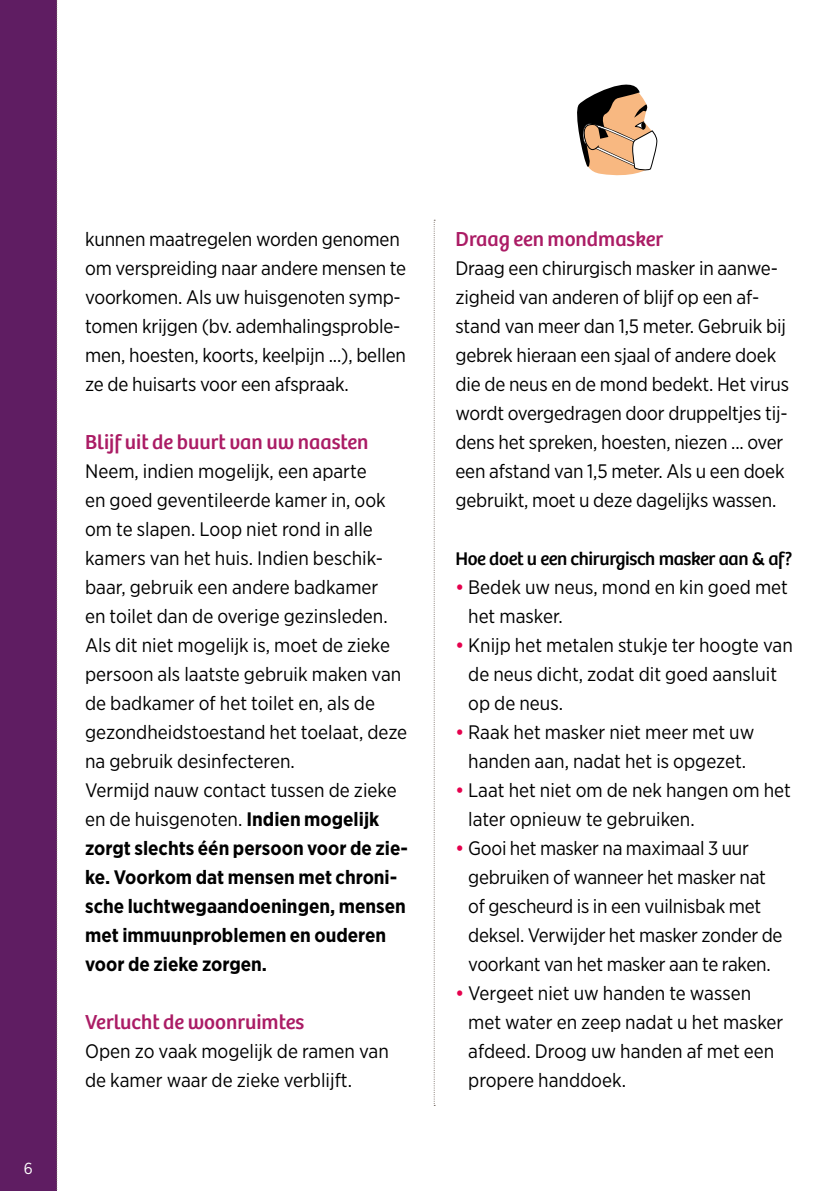
<style>
.page{position:relative;width:840px;height:1191px;background:#fff}
.page>*{position:absolute;margin:0;border:0;box-sizing:border-box;transform-origin:0 0}
.t1{font:21px "Bree";color:#ab1c65}
.t2{font:19.6px/29px "Gotham Narrow";letter-spacing:-.01em;color:#000}
.t3{font:19px "Bree";letter-spacing:-.02em;color:#000}
.t4{font:16px "Gotham Narrow";color:#fff}
.s1{font-weight:700}
.s2{font-weight:500;color:#e5004d}
</style>
<div class="page">
<div style="left:0;top:0;width:57px;height:1191px;background:#5f1d62"></div>
<svg style="left:56px;top:0;width:2px;height:1190px"></svg>
<svg style="left:433px;top:220px;width:2px;height:886px"></svg>
<svg style="left:577px;top:84px;width:80px;height:92px"></svg>
<p class="t4" style="left:24px;top:1158px;width:10px">6</p>
<p class="t2" style="left:85px;top:224px;width:322px">kunnen maatregelen worden genomen om verspreiding naar andere mensen te voorkomen. Als uw huisgenoten symp&shy;tomen krijgen (bv. ademhalingsproble&shy;men, hoesten, koorts, keelpijn ...), bellen ze de huisarts voor een afspraak.</p>
<p class="t1" style="left:85px;top:430px;width:284px">Blijf uit de buurt van uw naasten</p>
<p class="t2" style="left:85px;top:456px;width:324px">Neem, indien mogelijk, een aparte<br>en goed geventileerde kamer in, ook om te slapen. Loop niet rond in alle kamers van het huis. Indien beschik&shy;baar, gebruik een andere badkamer<br>en toilet dan de overige gezinsleden.<br>Als dit niet mogelijk is, moet de zieke persoon als laatste gebruik maken van de badkamer of het toilet en, als de gezondheidstoestand het toelaat, deze na gebruik desinfecteren.<br>Vermijd nauw contact tussen de zieke en de huisgenoten. <span class="s1">Indien mogelijk zorgt slechts één persoon voor de zie&shy;ke. Voorkom dat mensen met chroni&shy;sche luchtwegaandoeningen, mensen met immuunproblemen en ouderen voor de zieke zorgen.</span></p>
<p class="t1" style="left:85px;top:1010px;width:220px">Verlucht de woonruimtes</p>
<p class="t2" style="left:85px;top:1036px;width:305px">Open zo vaak mogelijk de ramen van de kamer waar de zieke verblijft.</p>
<p class="t1" style="left:455px;top:227px;width:209px">Draag een mondmasker</p>
<p class="t2" style="left:455px;top:253px;width:335px">Draag een chirurgisch masker in aanwe&shy;zigheid van anderen of blijf op een af&shy;stand van meer dan 1,5 meter. Gebruik bij gebrek hieraan een sjaal of andere doek die de neus en de mond bedekt. Het virus wordt overgedragen door druppeltjes tij&shy;dens het spreken, hoesten, niezen ... over een afstand van 1,5 meter. Als u een doek gebruikt, moet u deze dagelijks wassen.</p>
<p class="t3" style="left:455px;top:548px;width:338px">Hoe doet u een chirurgisch masker aan &amp; af?</p>
<p class="t2" style="left:468px;top:572px;width:321px;text-indent:-13px"><span class="s2">•</span> Bedek uw neus, mond en kin goed met het masker.</p>
<p class="t2" style="left:468px;top:630px;width:326px;text-indent:-13px"><span class="s2">•</span> Knijp het metalen stukje ter hoogte van de neus dicht, zodat dit goed aansluit op de neus.</p>
<p class="t2" style="left:455px;top:717px;width:300px;text-align:center"><span class="s2">•</span> Raak het masker niet meer met uw handen aan, nadat het is opgezet.</p>
<p class="t2" style="left:468px;top:775px;width:324px;text-indent:-13px"><span class="s2">•</span> Laat het niet om de nek hangen om het later opnieuw te gebruiken.</p>
<p class="t2" style="left:468px;top:833px;width:316px;text-indent:-13px"><span class="s2">•</span> Gooi het masker na maximaal 3 uur gebruiken of wanneer het masker nat of gescheurd is in een vuilnisbak met deksel. Verwijder het masker zonder de voorkant van het masker aan te raken.</p>
<p class="t2" style="left:468px;top:978px;width:316px;text-indent:-13px"><span class="s2">•</span> Vergeet niet uw handen te wassen met water en zeep nadat u het masker afdeed. Droog uw handen af met een propere handdoek.</p>
</div>
